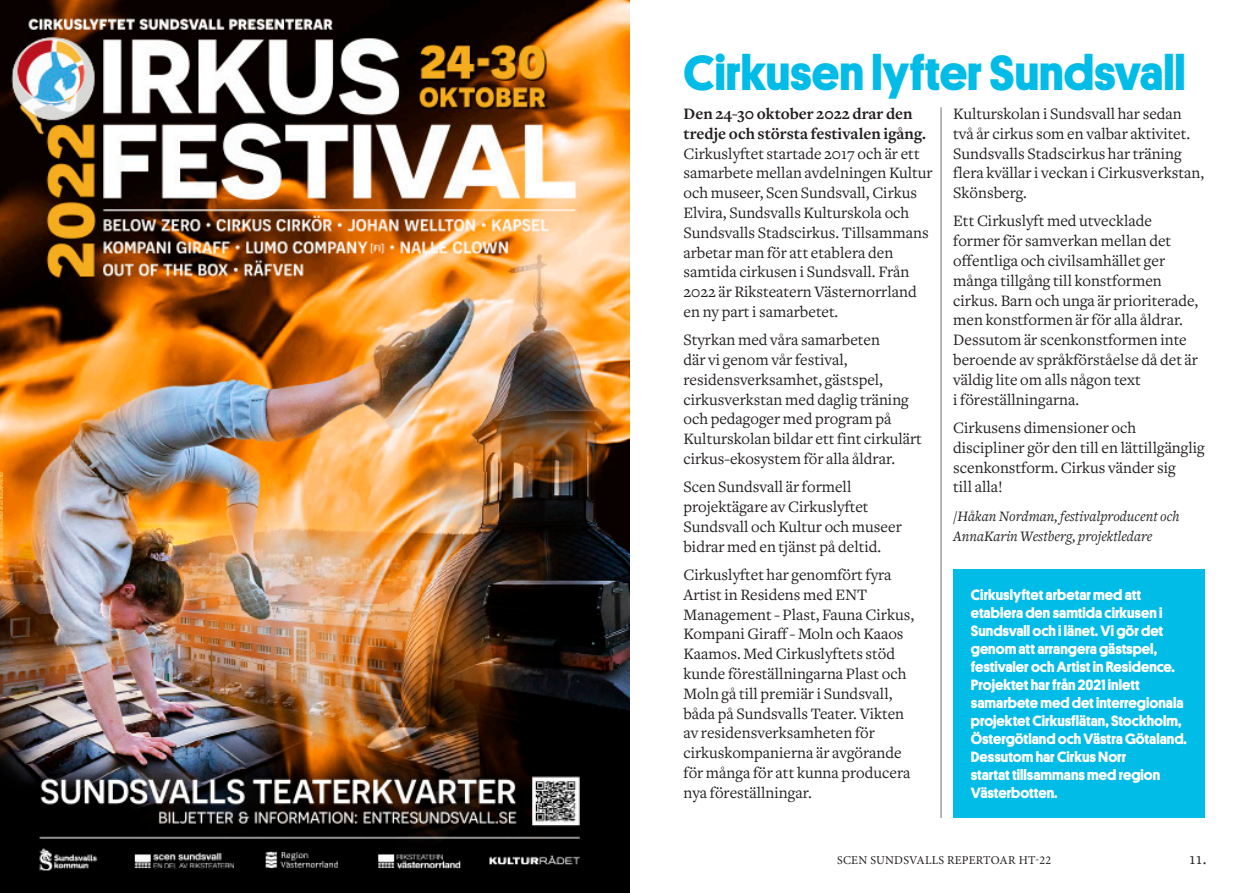
<style>
.page{position:relative;width:1259px;height:893px;background:#fff}
.page>*{position:absolute;margin:0;border:0;box-sizing:border-box;transform-origin:0 0}
.Brödtext{font:700 49.5px "Stage Sans";color:#02bce8}
.Brödtext-2{font:16.5px/19.8px "Curtain Serif";color:#231f20}
.Paginering{font:16.5px "Curtain Serif";color:#231f20}
.Brödtext-3{font:700 15px/18px "Stage Sans";color:#fff}
.Brödtext-4{font:italic 15px/19.8px "Curtain Serif";color:#231f20}
.när_var_hur{font:12px "Minion Pro";letter-spacing:.02em;color:#231f20}
.s1{font-weight:700}
</style>
<div class="page">
<img style="left:0;top:0;width:629px;height:893px">
<div style="left:953px;top:569px;width:252px;height:249px;background:#02bce8"></div>
<hr style="left:940px;top:107px;width:1px;height:711px;background:#231f20">
<p class="Brödtext" style="left:683px;top:36px;width:503px">Cirkusen lyfter Sundsvall</p>
<p class="Brödtext-2" style="left:683px;top:104px;width:251px"><span class="s1">Den 24-30 oktober 2022 drar den tredje och största festivalen igång.<br></span>Cirkuslyftet startade 2017 och är ett samarbete mellan avdelningen Kultur och museer, Scen Sundsvall, Cirkus Elvira, Sundsvalls Kulturskola och Sundsvalls Stadscirkus. Tillsammans arbetar man för att etablera den samtida cirkusen i Sundsvall. Från 2022 är Riksteatern Västernorrland en ny part i samarbetet.</p>
<p class="Brödtext-2" style="left:683px;top:330px;width:240px">Styrkan med våra samarbeten<br>där vi genom vår festival, residensverksamhet, gästspel, cirkusverkstan med daglig träning och pedagoger med program på<br>Kulturskolan bildar ett fint cirkulärt cirkus-ekosystem för alla åldrar.</p>
<p class="Brödtext-2" style="left:683px;top:477px;width:220px">Scen Sundsvall är formell projektägare av Cirkuslyftet<br>Sundsvall och Kultur och museer bidrar med en tjänst på deltid.</p>
<p class="Brödtext-2" style="left:683px;top:565px;width:232px">Cirkuslyftet har genomfört fyra<br>Artist in Residens med ENT<br>Management - Plast, Fauna Cirkus,<br>Kompani Giraff - Moln och Kaaos<br>Kaamos. Med Cirkuslyftets stöd kunde föreställningarna Plast och<br>Moln gå till premiär i Sundsvall, båda på Sundsvalls Teater. Vikten av residensverksamheten för cirkuskompanierna är avgörande för många för att kunna producera nya föreställningar.</p>
<p class="Brödtext-2" style="left:953px;top:104px;width:252px">Kulturskolan i Sundsvall har sedan två år cirkus som en valbar aktivitet.<br>Sundsvalls Stadscirkus har träning flera kvällar i veckan i Cirkusverkstan,<br>Skönsberg.</p>
<p class="Brödtext-2" style="left:953px;top:211px;width:247px">Ett Cirkuslyft med utvecklade former för samverkan mellan det offentliga och civilsamhället ger många tillgång till konstformen cirkus. Barn och unga är prioriterade, men konstformen är för alla åldrar.<br>Dessutom är scenkonstformen inte beroende av språkförståelse då det är väldig lite om alls någon text<br>i föreställningarna.</p>
<p class="Brödtext-2" style="left:953px;top:418px;width:253px">Cirkusens dimensioner och discipliner gör den till en lättillgänglig scenkonstform. Cirkus vänder sig<br>till alla!</p>
<p class="Brödtext-4" style="left:953px;top:507px;width:228px">/Håkan Nordman, festivalproducent och<br>AnnaKarin Westberg, projektledare</p>
<p class="Brödtext-3" style="left:971px;top:585px;width:218px">Cirkuslyftet arbetar med att etablera den samtida cirkusen i<br>Sundsvall och i länet. Vi gör det genom att arrangera gästspel, festivaler och Artist in Residence.<br>Projektet har från 2021 inlett samarbete med det interregionala projektet Cirkusflätan, Stockholm,<br>Östergötland och Västra Götaland.<br>Dessutom har Cirkus Norr<br>startat tillsammans med region<br>Västerbotten.</p>
<p class="när_var_hur" style="left:837px;top:852px;width:216px">SCEN SUNDSVALLS REPERTOAR HT-22</p>
<p class="Paginering" style="left:1189px;top:849px;width:18px">11.</p>
</div>
